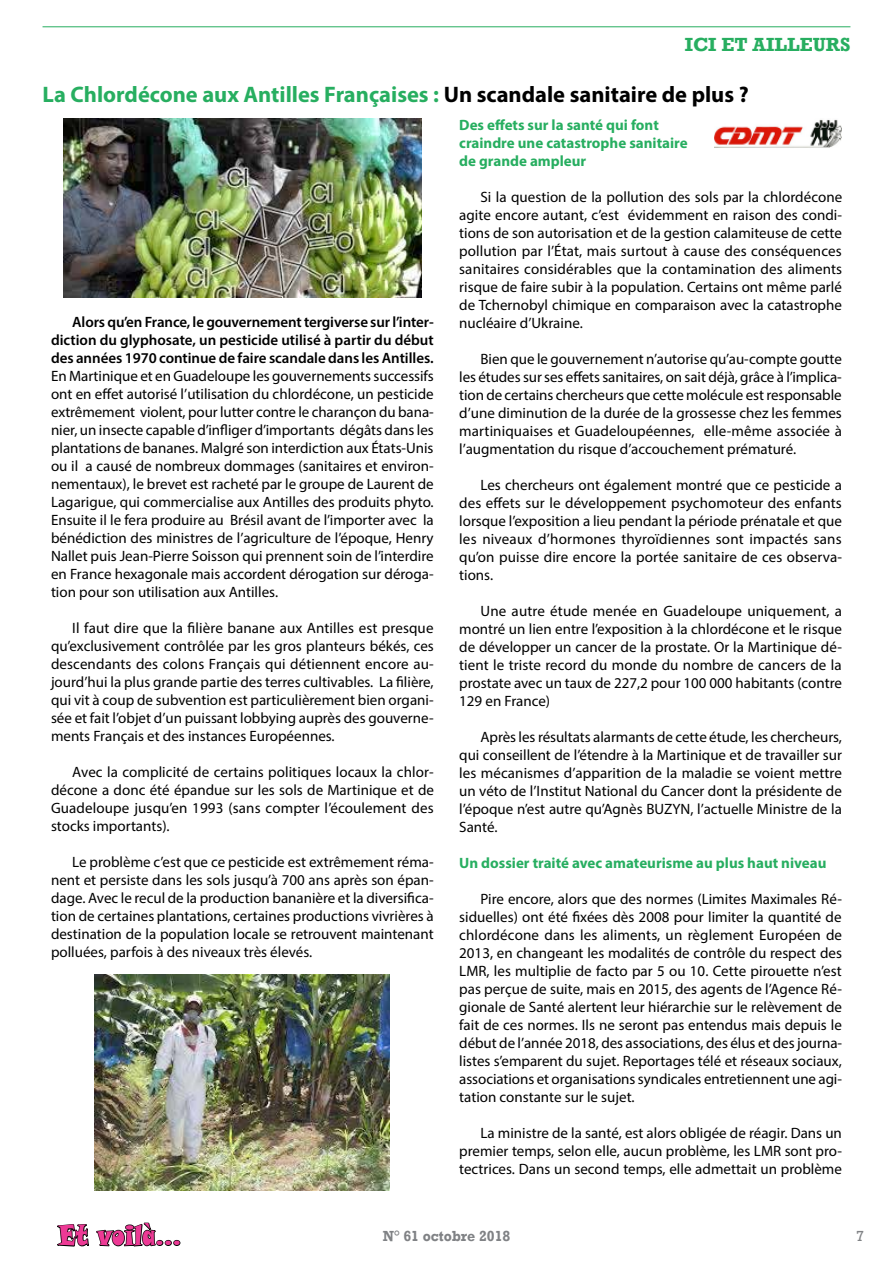
<style>
.page{position:relative;width:893px;height:1263px;background:#fff}
.page>*{position:absolute;margin:0;border:0;box-sizing:border-box;transform-origin:0 0}
.t1{font:28.2px "Snap ITC";letter-spacing:.01em;color:#ed3995;scale:.73 1}
.t2{font:700 22.5px "Myriad Pro";color:#27ae60}
.t3{font:700 19.5px "Rockwell";color:#27ae60}
.t4{font:15px/18px "Myriad Pro";color:#000;text-align:justify}
.t5{font:600 15px/18px "Myriad Pro";letter-spacing:-.005em;color:#000;text-align:justify}
.t6{font:700 15px/18px "Myriad Pro";color:#27ae60}
.t7{font:700 15px "Rockwell";color:#808285;scale:.95 1}
.t8{font:15px "Rockwell";color:#808285}
.s1{color:#000}
</style>
<div class="page">
<svg style="left:57px;top:1222px;width:124px;height:25px"></svg>
<svg style="left:679px;top:26px;width:172px;height:2px"></svg>
<hr style="left:43px;top:27px;width:807px;height:1px;background:#27ae60">
<img style="left:63px;top:119px;width:358px;height:179px">
<img style="left:95px;top:975px;width:295px;height:216px">
<img style="left:714px;top:119px;width:128px;height:29px">
<h3 class="t3" style="left:685px;top:33px;width:166px">ICI ET AILLEURS</h3>
<h2 class="t2" style="left:43px;top:80px;width:708px">La Chlordécone aux Antilles Françaises : <span class="s1">Un scandale sanitaire de plus ?</span></h2>
<p class="t5" style="left:51px;top:313px;width:384px;text-indent:21px">Alors qu’en France, le gouvernement tergiverse sur l’inter&shy;diction du glyphosate, un pesticide utilisé à partir du début des années 1970 continue de faire scandale dans les Antilles.</p>
<p class="t4" style="left:51px;top:367px;width:384px">En Martinique et en Guadeloupe les gouvernements successifs ont en effet autorisé l’utilisation du chlordécone, un pesticide extrêmement violent, pour lutter contre le charançon du bana&shy;nier, un insecte capable d’infliger d’importants dégâts dans les plantations de bananes. Malgré son interdiction aux États-Unis ou il a causé de nombreux dommages (sanitaires et environ&shy;nementaux), le brevet est racheté par le groupe de Laurent de Lagarigue, qui commercialise aux Antilles des produits phyto.<br>Ensuite il le fera produire au Brésil avant de l’importer avec la bénédiction des ministres de l’agriculture de l’époque, Henry Nallet puis Jean-Pierre Soisson qui prennent soin de l’interdire en France hexagonale mais accordent dérogation sur déroga&shy;tion pour son utilisation aux Antilles.</p>
<p class="t4" style="left:51px;top:619px;width:384px;text-indent:21px">Il faut dire que la filière banane aux Antilles est presque qu’exclusivement contrôlée par les gros planteurs békés, ces descendants des colons Français qui détiennent encore au&shy;jourd’hui la plus grande partie des terres cultivables. La filière, qui vit à coup de subvention est particulièrement bien organi&shy;sée et fait l’objet d’un puissant lobbying auprès des gouverne&shy;ments Français et des instances Européennes.</p>
<p class="t4" style="left:51px;top:763px;width:384px;text-indent:21px">Avec la complicité de certains politiques locaux la chlor&shy;décone a donc été épandue sur les sols de Martinique et de Guadeloupe jusqu’en 1993 (sans compter l’écoulement des stocks importants).</p>
<p class="t4" style="left:51px;top:853px;width:384px;text-indent:21px">Le problème c’est que ce pesticide est extrêmement réma&shy;nent et persiste dans les sols jusqu’à 700 ans après son épan&shy;dage. Avec le recul de la production bananière et la diversifica&shy;tion de certaines plantations, certaines productions vivrières à destination de la population locale se retrouvent maintenant polluées, parfois à des niveaux très élevés.</p>
<p class="t6" style="left:459px;top:116px;width:230px">Des effets sur la santé qui font craindre une catastrophe sanitaire de grande ampleur</p>
<p class="t4" style="left:459px;top:188px;width:384px;text-indent:21px">Si la question de la pollution des sols par la chlordécone agite encore autant, c’est évidemment en raison des condi&shy;tions de son autorisation et de la gestion calamiteuse de cette pollution par l’État, mais surtout à cause des conséquences sanitaires considérables que la contamination des aliments risque de faire subir à la population. Certains ont même parlé de Tchernobyl chimique en comparaison avec la catastrophe nucléaire d’Ukraine.</p>
<p class="t4" style="left:459px;top:350px;width:384px;text-indent:21px">Bien que le gouvernement n’autorise qu’au-compte goutte les études sur ses effets sanitaires, on sait déjà, grâce à l’implica&shy;tion de certains chercheurs que cette molécule est responsable d’une diminution de la durée de la grossesse chez les femmes martiniquaises et Guadeloupéennes, elle-même associée à l’augmentation du risque d’accouchement prématuré.</p>
<p class="t4" style="left:459px;top:476px;width:384px;text-indent:21px">Les chercheurs ont également montré que ce pesticide a des effets sur le développement psychomoteur des enfants lorsque l’exposition a lieu pendant la période prénatale et que les niveaux d’hormones thyroïdiennes sont impactés sans qu’on puisse dire encore la portée sanitaire de ces observa&shy;tions.</p>
<p class="t4" style="left:459px;top:602px;width:384px;text-indent:21px">Une autre étude menée en Guadeloupe uniquement, a montré un lien entre l’exposition à la chlordécone et le risque de développer un cancer de la prostate. Or la Martinique dé&shy;tient le triste record du monde du nombre de cancers de la prostate avec un taux de 227,2 pour 100 000 habitants (contre 129 en France)</p>
<p class="t4" style="left:459px;top:728px;width:384px;text-indent:21px">Après les résultats alarmants de cette étude, les chercheurs, qui conseillent de l’étendre à la Martinique et de travailler sur les mécanismes d’apparition de la maladie se voient mettre un véto de l’Institut National du Cancer dont la présidente de l’époque n’est autre qu’Agnès BUZYN, l’actuelle Ministre de la Santé.</p>
<p class="t6" style="left:459px;top:854px;width:369px">Un dossier traité avec amateurisme au plus haut niveau</p>
<p class="t4" style="left:459px;top:890px;width:384px;text-indent:21px">Pire encore, alors que des normes (Limites Maximales Ré&shy;siduelles) ont été fixées dès 2008 pour limiter la quantité de chlordécone dans les aliments, un règlement Européen de 2013, en changeant les modalités de contrôle du respect des LMR, les multiplie de facto par 5 ou 10. Cette pirouette n’est pas perçue de suite, mais en 2015, des agents de l’Agence Ré&shy;gionale de Santé alertent leur hiérarchie sur le relèvement de fait de ces normes. Ils ne seront pas entendus mais depuis le début de l’année 2018, des associations, des élus et des journa&shy;listes s’emparent du sujet. Reportages télé et réseaux sociaux, associations et organisations syndicales entretiennent une agi&shy;tation constante sur le sujet.</p>
<p class="t4" style="left:459px;top:1124px;width:384px;text-indent:21px">La ministre de la santé, est alors obligée de réagir. Dans un premier temps, selon elle, aucun problème, les LMR sont pro&shy;tectrices. Dans un second temps, elle admettait un problème</p>
<h1 class="t1" style="left:59px;top:1217px;width:169px">Et voilà...</h1>
<p class="t7" style="left:383px;top:1227px;width:136px">N° 61 OCTOBRE 2018</p>
<p class="t8" style="left:856px;top:1227px;width:10px">7</p>
</div>
